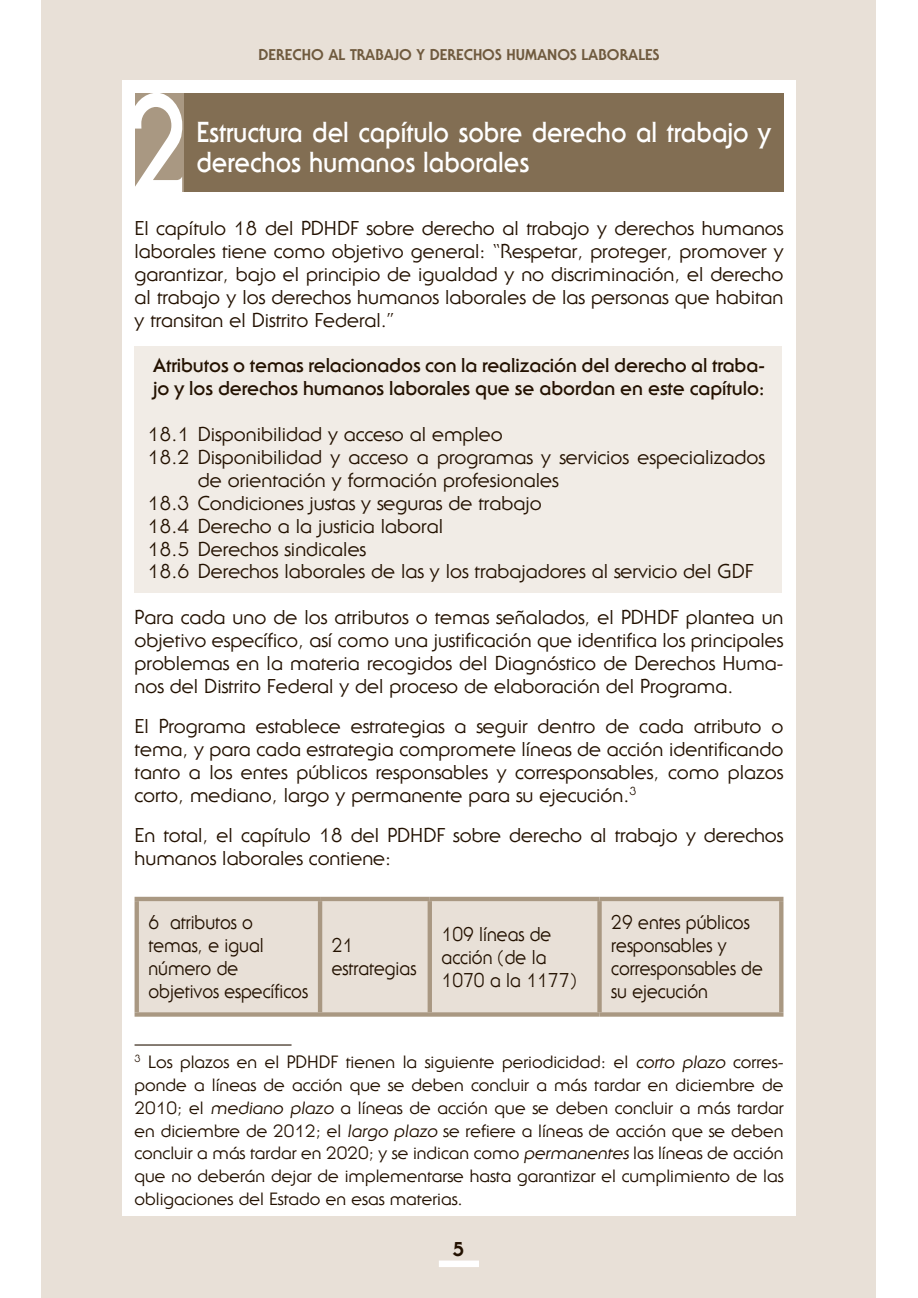
<style>
.page{position:relative;width:918px;height:1298px;background:#fff}
.page>*{position:absolute;margin:0;border:0;box-sizing:border-box;transform-origin:0 0}
.t1{font:700 28.4px/29.4px "Serif Gothic Std";color:#fff;scale:.9 1}
.t2{font:19.6px/23px "Serif Gothic Std";color:#231100;text-align:justify}
.t3{font:19.6px/23px "Serif Gothic Std";color:#231100;scale:.9 1}
.t4{font:700 19.6px/23px "Serif Gothic Std";letter-spacing:-.005em;color:#231100}
.t5{font:800 19.6px "Serif Gothic Std";color:#231100}
.t6{font:17.4px/22.8px "Serif Gothic Std";color:#231100;text-align:justify}
.t7{font:800 15.2px "Serif Gothic Std";color:#6f5a3e}
</style>
<div class="page">
<div style="left:42px;top:0;width:834px;height:1298px;background:#e8e0d7"></div>
<div style="left:122px;top:80px;width:674px;height:1136px;background:#fff"></div>
<div style="left:439px;top:1261px;width:40px;height:6px;background:#fff"></div>
<div style="left:135px;top:93px;width:648px;height:99px;background:#826e53"></div>
<svg style="left:135px;top:93px;width:48px;height:99px;background:#cfc6ba"></svg>
<div style="left:135px;top:346px;width:647px;height:246px;background:#f1ece6"></div>
<div style="left:139px;top:901px;width:640px;height:111px;background:#e8e0d7"></div>
<hr style="left:135px;top:897px;width:185px;height:4px;background:#a99882">
<hr style="left:135px;top:901px;width:4px;height:111px;background:#a99882">
<hr style="left:320px;top:897px;width:110px;height:4px;background:#a99882">
<hr style="left:318px;top:901px;width:4px;height:111px;background:#a99882">
<hr style="left:430px;top:897px;width:170px;height:4px;background:#a99882">
<hr style="left:428px;top:901px;width:4px;height:111px;background:#a99882">
<hr style="left:600px;top:897px;width:183px;height:4px;background:#a99882">
<div style="left:597px;top:901px;width:5px;height:111px;background:#a99882"></div>
<div style="left:779px;top:901px;width:5px;height:111px;background:#a99882"></div>
<div style="left:135px;top:1012px;width:465px;height:5px;background:#a99882"></div>
<div style="left:600px;top:1012px;width:183px;height:5px;background:#a99882"></div>
<hr style="left:135px;top:1044px;width:157px;height:2px;background:#231100">
<p class="t7" style="left:258px;top:50px;width:403px">DERECHO AL TRABAJO Y DERECHOS HUMANOS LABORALES</p>
<h1 class="t1" style="left:196px;top:121px;width:640px">Estructura del capítulo sobre derecho al trabajo y derechos humanos laborales</h1>
<p class="t2" style="left:135px;top:219px;width:650px">El capítulo 18 del PDHDF sobre derecho al trabajo y derechos humanos laborales tiene como objetivo general: “Respetar, proteger, promover y garantizar, bajo el principio de igualdad y no discriminación, el derecho al trabajo y los derechos humanos laborales de las personas que habitan y transitan el Distrito Federal.”</p>
<p class="t4" style="left:153px;top:356px;width:613px">Atributos o temas relacionados con la realización del derecho al traba&shy;jo y los derechos humanos laborales que se abordan en este capítulo:</p>
<p class="t2" style="left:148px;top:425px;width:357px">18.1 Disponibilidad y acceso al empleo</p>
<p class="t2" style="left:148px;top:448px;width:619px">18.2 Disponibilidad y acceso a programas y servicios especializados</p>
<p class="t2" style="left:198px;top:471px;width:362px">de orientación y formación profesionales</p>
<p class="t2" style="left:148px;top:493px;width:396px">18.3 Condiciones justas y seguras de trabajo</p>
<p class="t2" style="left:148px;top:516px;width:297px">18.4 Derecho a la justicia laboral</p>
<p class="t2" style="left:148px;top:539px;width:220px">18.5 Derechos sindicales</p>
<p class="t2" style="left:148px;top:562px;width:607px">18.6 Derechos laborales de las y los trabajadores al servicio del GDF</p>
<p class="t2" style="left:135px;top:608px;width:650px">Para cada uno de los atributos o temas señalados, el PDHDF plantea un objetivo específico, así como una justificación que identifica los principales problemas en la materia recogidos del Diagnóstico de Derechos Huma&shy;nos del Distrito Federal y del proceso de elaboración del Programa.</p>
<p class="t2" style="left:135px;top:717px;width:650px">El Programa establece estrategias a seguir dentro de cada atributo o tema, y para cada estrategia compromete líneas de acción identificando tanto a los entes públicos responsables y corresponsables, como plazos corto, mediano, largo y permanente para su ejecución.<sup>3</sup></p>
<p class="t2" style="left:135px;top:826px;width:650px">En total, el capítulo 18 del PDHDF sobre derecho al trabajo y derechos humanos laborales contiene:</p>
<p class="t3" style="left:149px;top:913px;width:179px">6 atributos o temas, e igual número de objetivos específicos</p>
<p class="t3" style="left:332px;top:936px;width:95px">21 estrategias</p>
<p class="t3" style="left:442px;top:925px;width:151px">109 líneas de acción (de la<br>1070 a la 1177)</p>
<p class="t3" style="left:611px;top:913px;width:170px">29 entes públicos responsables y corresponsables de su ejecución</p>
<p class="t6" style="left:135px;top:1052px;width:650px"><sup>3</sup> Los plazos en el PDHDF tienen la siguiente periodicidad: el corto plazo corres&shy;ponde a líneas de acción que se deben concluir a más tardar en diciembre de 2010; el mediano plazo a líneas de acción que se deben concluir a más tardar en diciembre de 2012; el largo plazo se refiere a líneas de acción que se deben concluir a más tardar en 2020; y se indican como permanentes las líneas de acción que no deberán dejar de implementarse hasta garantizar el cumplimiento de las obligaciones del Estado en esas materias.</p>
<p class="t5" style="left:453px;top:1242px;width:13px">5</p>
</div>
